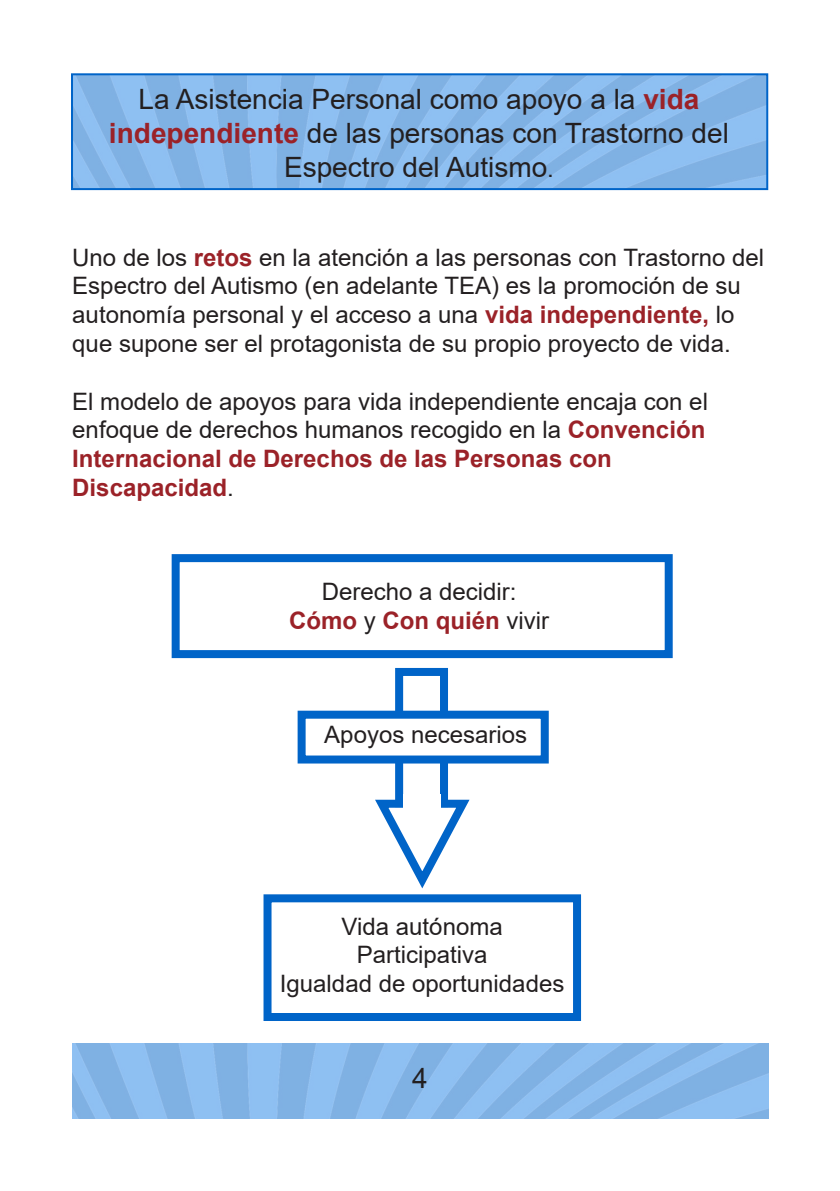
<style>
.page{position:relative;width:840px;height:1191px;background:#fff}
.page>*{position:absolute;margin:0;border:0;box-sizing:border-box;transform-origin:0 0}
.t1{font:28px "Arial";color:#231f20}
.t2{font:24px/28.8px "Arial";color:#231f20}
.t3{font:700 24px "Arial";color:#9b2228}
.s1{font-weight:700;color:#9b2228}
.s2{font-size:24px}
.s3{font-weight:400;color:#231f20}
</style>
<div class="page">
<svg style="left:71px;top:73px;width:698px;height:118px;background:#87b8ea"></svg>
<div style="left:71px;top:73px;width:696px;height:117px;border:2px solid #0064c8"></div>
<div style="left:72px;top:1043px;width:695px;height:76px;background:#8ab8e7"></div>
<div style="left:171px;top:554px;width:501px;height:104px;border:8px solid #0064c8"></div>
<div style="left:263px;top:894px;width:317px;height:127px;border:8px solid #0064c8"></div>
<div style="left:395px;top:668px;width:53px;height:139px;border:8px solid #0064c8"></div>
<svg style="left:375px;top:795px;width:95px;height:94px"></svg>
<div style="left:403px;top:794px;width:37px;height:25px;background:#fff"></div>
<div style="left:297px;top:710px;width:251px;height:53px;background:#fff;border:8px solid #0064c8"></div>
<p class="t1" style="left:138px;top:80px;width:562px">La Asistencia Personal como apoyo a la <span class="s1">vida</span></p>
<p class="t1" style="left:109px;top:114px;width:621px"><span class="s1">independiente</span> de las personas con Trastorno del</p>
<p class="t1" style="left:284px;top:147px;width:271px">Espectro del Autismo<span class="s2">.</span></p>
<p class="t2" style="left:72px;top:242px;width:693px">Uno de los <span class="s1">retos</span> en la atención a las personas con Trastorno del Espectro del Autismo (en adelante TEA) es la promoción de su autonomía personal y el acceso a una <span class="s1">vida independiente,</span> lo que supone ser el protagonista de su propio proyecto de vida.</p>
<p class="t2" style="left:72px;top:386px;width:637px">El modelo de apoyos para vida independiente encaja con el</p>
<p class="t2" style="left:72px;top:415px;width:634px">enfoque de derechos humanos recogido en la <span class="s1">Convención</span></p>
<p class="t3" style="left:72px;top:442px;width:540px">Internacional de Derechos de las Personas con</p>
<p class="t3" style="left:72px;top:471px;width:163px">Discapacidad<span class="s3">.</span></p>
<p class="t2" style="left:321px;top:577px;width:196px">Derecho a decidir:</p>
<p class="t3" style="left:289px;top:603px;width:261px">Cómo <span class="s3">y</span> Con quién <span class="s3">vivir</span></p>
<p class="t2" style="left:324px;top:720px;width:204px">Apoyos necesarios</p>
<p class="t2" style="left:341px;top:911px;width:162px">Vida autónoma</p>
<p class="t2" style="left:356px;top:940px;width:132px">Participativa</p>
<p class="t2" style="left:280px;top:969px;width:286px">Igualdad de oportunidades</p>
<p class="t1" style="left:412px;top:1058px;width:17px">4</p>
</div>
